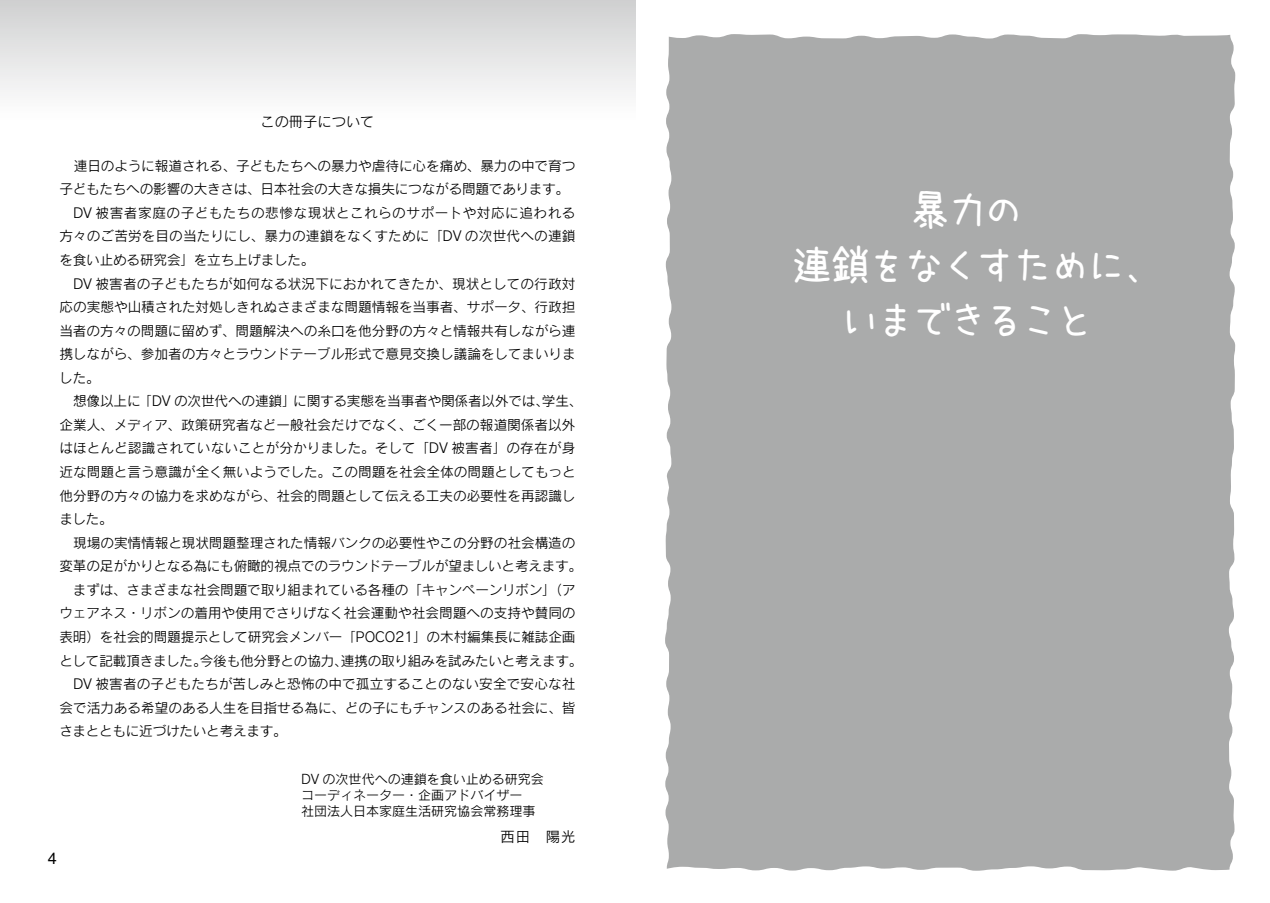
<style>
.page{position:relative;width:1270px;height:903px;background:#fff}
.page>*{position:absolute;margin:0;border:0;box-sizing:border-box;transform-origin:0 0}
.t1{font:40.95px/54.6px "uzura font";letter-spacing:-.11em;color:#fff;text-align:center}
.t2{font:16.1px "Helvetica LT Std";color:#000}
.t3{font:14.17px "Rodin CID M";color:#000}
.t4{font:13.65px/23.6px "Rodin CID M";letter-spacing:-.005em;color:#000}
.t5{font:12.95px/16.1px "Rodin CID M";color:#000}
</style>
<div class="page">
<div style="left:0;top:0;width:635px;height:123px;background:linear-gradient(to bottom,#cfd0d1,#fff)"></div>
<div style="left:665px;top:34px;width:570px;height:837px;background:#aaabab"></div>
<p class="t3" style="left:260px;top:112px;width:116px">この冊子について</p>
<p class="t4" style="left:59px;top:154px;width:525px;text-indent:15px">連日のように報道される、子どもたちへの暴力や虐待に心を痛め、暴力の中で育つ子どもたちへの影響の大きさは、日本社会の大きな損失につながる問題であります。　DV 被害者家庭の子どもたちの悲惨な現状とこれらのサポートや対応に追われる方々のご苦労を目の当たりにし、暴力の連鎖をなくすために「DV の次世代への連鎖を食い止める研究会」を立ち上げました。<br>　DV 被害者の子どもたちが如何なる状況下におかれてきたか、現状としての行政対応の実態や山積された対処しきれぬさまざまな問題情報を当事者、サポータ、行政担当者の方々の問題に留めず、問題解決への糸口を他分野の方々と情報共有しながら連携しながら、参加者の方々とラウンドテーブル形式で意見交換し議論をしてまいりました。<br>　想像以上に「DV の次世代への連鎖」に関する実態を当事者や関係者以外では、学生、企業人、メディア、政策研究者など一般社会だけでなく、ごく一部の報道関係者以外はほとんど認識されていないことが分かりました。そして「DV 被害者」の存在が身近な問題と言う意識が全く無いようでした。この問題を社会全体の問題としてもっと他分野の方々の協力を求めながら、社会的問題として伝える工夫の必要性を再認識しました。<br>　現場の実情情報と現状問題整理された情報バンクの必要性やこの分野の社会構造の変革の足がかりとなる為にも俯瞰的視点でのラウンドテーブルが望ましいと考えます。　まずは、さまざまな社会問題で取り組まれている各種の「キャンペーンリボン」（アウェアネス・リボンの着用や使用でさりげなく社会運動や社会問題への支持や賛同の表明）を社会的問題提示として研究会メンバー「POCO21」の木村編集長に雑誌企画として記載頂きました。今後も他分野との協力、連携の取り組みを試みたいと考えます。　DV 被害者の子どもたちが苦しみと恐怖の中で孤立することのない安全で安心な社会で活力ある希望のある人生を目指せる為に、どの子にもチャンスのある社会に、皆さまとともに近づけたいと考えます。</p>
<p class="t5" style="left:301px;top:771px;width:257px">DV の次世代への連鎖を食い止める研究会　コーディネーター・企画アドバイザー<br>社団法人日本家庭生活研究協会常務理事</p>
<p class="t3" style="left:471px;top:828px;width:106px">　　西田　陽光</p>
<p class="t2" style="left:48px;top:849px;width:10px">4</p>
<h1 class="t1" style="left:791px;top:183px;width:374px">暴力の<br>連鎖をなくすために、いまできること</h1>
</div>
